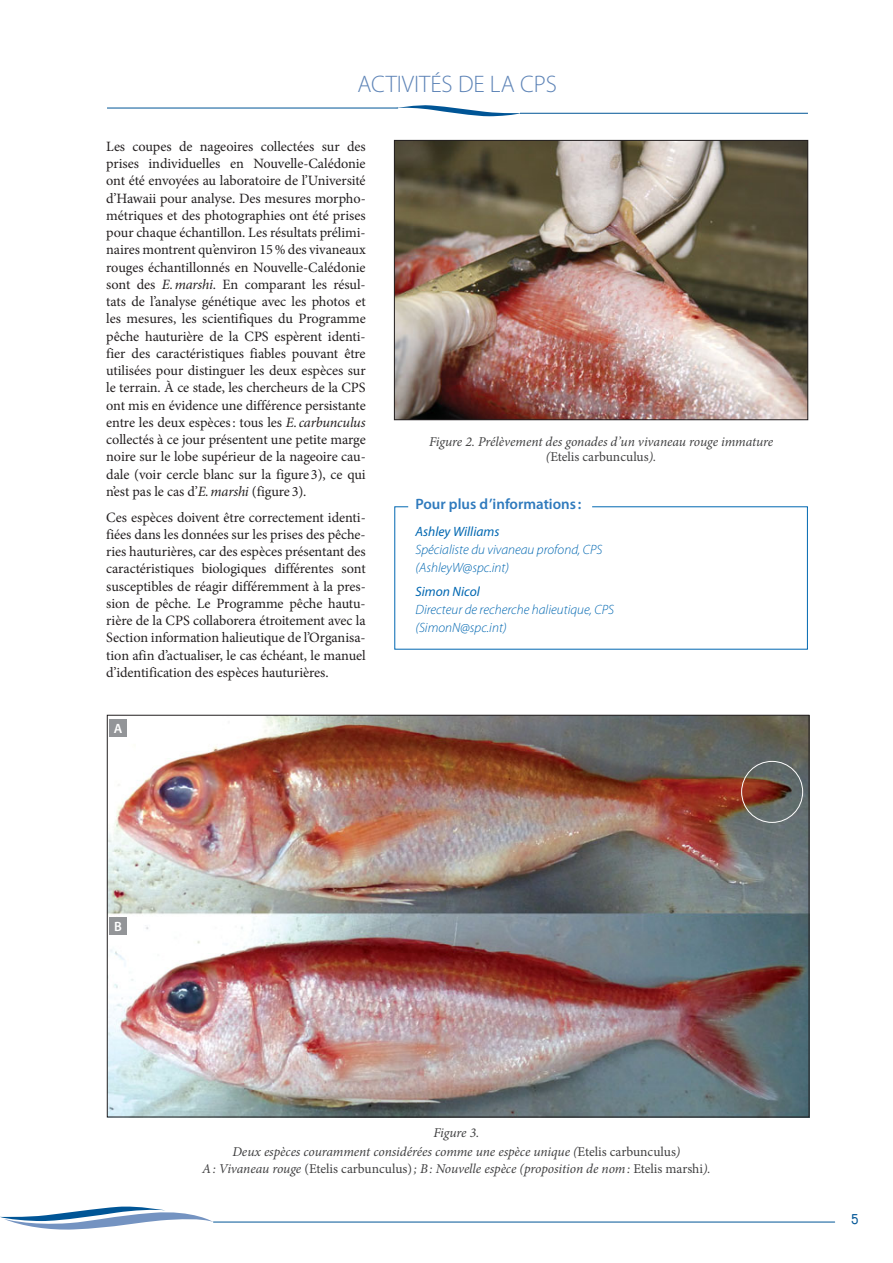
<style>
.page{position:relative;width:893px;height:1263px;background:#fff}
.page>*{position:absolute;margin:0;border:0;box-sizing:border-box;transform-origin:0 0}
.t1{font:300 24px "Myriad Pro";color:#5e84b7}
.t2{font:600 15px "Myriad Pro";color:#2f7abd}
.t3{font:15px "Duepuntozero";color:#005596}
.t4{font:14.25px/17.2px "Minion Pro";letter-spacing:-.005em;color:#231f20;text-align:justify}
.t5{font:italic 13.5px/15px "Minion Pro";letter-spacing:-.01em;color:#404041;text-align:center}
.t6{font:italic 300 13.5px/18px "Myriad Pro";color:#0067b1}
.t7{font:italic 13.5px "Myriad Pro";color:#0067b1}
.t8{font:600 13.5px "Myriad Pro";color:#fff}
.s1{font-style:italic}
.s2{font-style:normal}
</style>
<div class="page">
<svg style="left:0;top:1206px;width:214px;height:24px"></svg>
<hr style="left:213px;top:1222px;width:622px;height:1px;background:#005596">
<hr style="left:520px;top:113px;width:288px;height:1px;background:#005596">
<hr style="left:107px;top:108px;width:291px;height:1px;background:#005596">
<svg style="left:395px;top:105px;width:126px;height:11px"></svg>
<svg style="left:394px;top:506px;width:414px;height:144px"></svg>
<img style="left:396px;top:142px;width:410px;height:276px">
<div style="left:394px;top:140px;width:414px;height:280px;border:1px solid #231f20"></div>
<img style="left:109px;top:717px;width:698px;height:398px">
<div style="left:741px;top:761px;width:62px;height:62px;border:1px solid #fff;border-radius:50%"></div>
<div style="left:110px;top:720px;width:17px;height:17px;background:#939598"></div>
<div style="left:110px;top:918px;width:17px;height:17px;background:#939598"></div>
<h1 class="t1" style="left:357px;top:75px;width:201px">ACTIVITÉS DE LA CPS</h1>
<p class="t4" style="left:106px;top:139px;width:261px">Les coupes de nageoires collectées sur des prises individuelles en Nouvelle-Calédonie ont été envoyées au laboratoire de l’Université d’Hawaii pour analyse. Des mesures morpho&shy;métriques et des photographies ont été prises pour chaque échantillon. Les résultats prélimi&shy;naires montrent qu’environ 15 % des vivaneaux rouges échantillonnés en Nouvelle-Calédonie sont des <span class="s1">E. marshi</span>. En comparant les résul&shy;tats de l’analyse génétique avec les photos et les mesures, les scientifiques du Programme pêche hauturière de la CPS espèrent identi&shy;fier des caractéristiques fiables pouvant être utilisées pour distinguer les deux espèces sur le terrain. À ce stade, les chercheurs de la CPS ont mis en évidence une différence persistante entre les deux espèces : tous les <span class="s1">E. carbunculus </span>collectés à ce jour présentent une petite marge noire sur le lobe supérieur de la nageoire cau&shy;dale (voir cercle blanc sur la figure 3), ce qui n’est pas le cas d’<span class="s1">E. marshi</span> (figure 3).</p>
<p class="t4" style="left:106px;top:510px;width:261px">Ces espèces doivent être correctement identi&shy;fiées dans les données sur les prises des pêche&shy;ries hauturières, car des espèces présentant des caractéristiques biologiques différentes sont susceptibles de réagir différemment à la pres&shy;sion de pêche. Le Programme pêche hautu&shy;rière de la CPS collaborera étroitement avec la Section information halieutique de l’Organisa&shy;tion afin d’actualiser, le cas échéant, le manuel d’identification des espèces hauturières.</p>
<p class="t8" style="left:114px;top:724px;width:10px">A</p>
<p class="t5" style="left:429px;top:436px;width:346px">Figure 2. Prélèvement des gonades d’un vivaneau rouge immature (<span class="s2">Etelis carbunculus</span>).</p>
<p class="t2" style="left:415px;top:499px;width:168px">Pour plus d’informations :</p>
<p class="t7" style="left:415px;top:526px;width:86px">Ashley Williams</p>
<p class="t6" style="left:415px;top:542px;width:188px">Spécialiste du vivaneau profond, CPS (AshleyW@spc.int)</p>
<p class="t7" style="left:415px;top:587px;width:66px">Simon Nicol</p>
<p class="t6" style="left:415px;top:602px;width:200px">Directeur de recherche halieutique, CPS (SimonN@spc.int)</p>
<p class="t8" style="left:114px;top:921px;width:9px">B</p>
<p class="t5" style="left:232px;top:1124px;width:449px;line-height:19.2px">Figure 3.<br>Deux espèces couramment considérées comme une espèce unique (<span class="s2">Etelis carbunculus</span>)</p>
<p class="t5" style="left:202px;top:1162px;width:510px">A : Vivaneau rouge <span class="s2">(Etelis carbunculus)</span> ; B : Nouvelle espèce (proposition de nom : <span class="s2">Etelis marshi</span>).</p>
<p class="t3" style="left:851px;top:1211px;width:8px">5</p>
</div>
